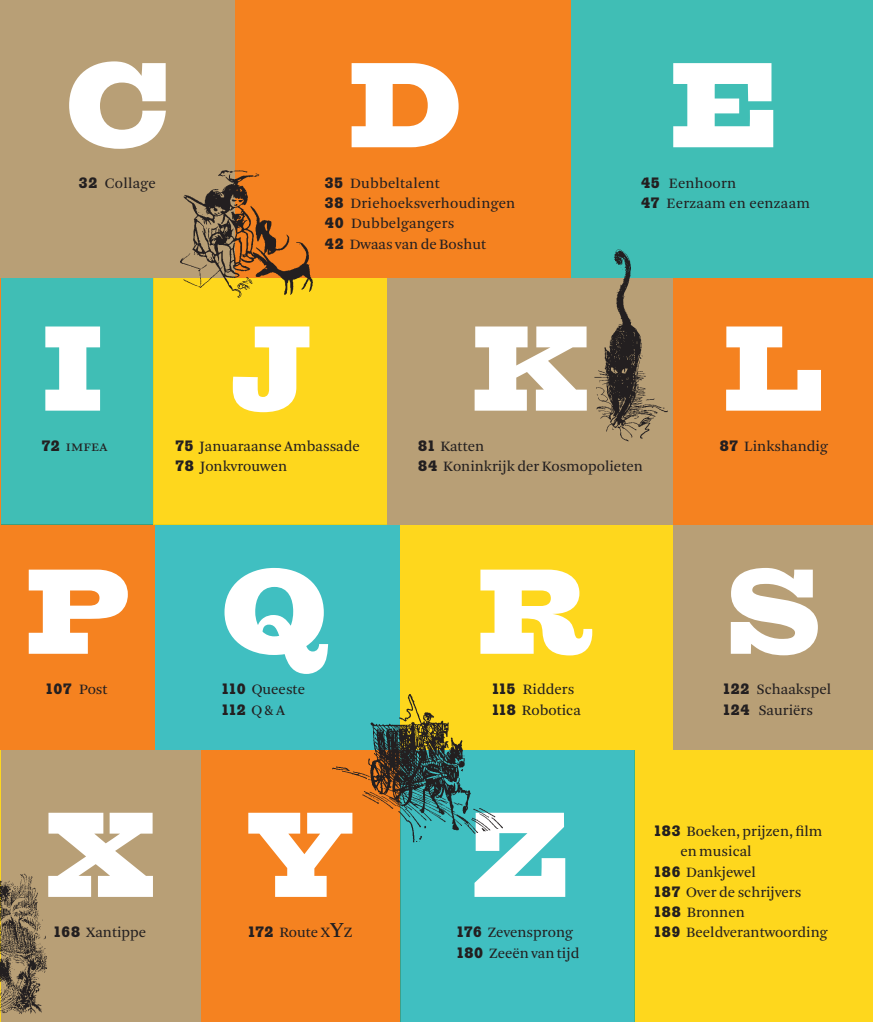
<style>
.page{position:relative;width:873px;height:1022px;background:#fff}
.page>*{position:absolute;margin:0;border:0;box-sizing:border-box;transform-origin:0 0}
.t1{font:120px "Giza Five Seven";color:#fff}
.t2{font:15px/20.2px "Arnhem Blond";color:#231f20}
.t3{font:15px "Giza One Three";letter-spacing:.1em;color:#231f20}
.t4{font:15px "Arnhem SC Blond";letter-spacing:.01em;color:#231f20}
.s1{font-family:"Giza One Three"}
.s2{font-family:"Arnhem Blond"}
.s3{font-size:22.5px}
</style>
<div class="page">
<div style="left:1px;top:750px;width:199px;height:271px;background:#b89f76"></div>
<hr style="left:0;top:750px;width:1px;height:271px;background:#fed304">
<hr style="left:0;top:524px;width:1px;height:226px;background:#b89f76">
<div style="left:400px;top:524px;width:272px;height:226px;background:#fed71d"></div>
<div style="left:672px;top:524px;width:200px;height:226px;background:#b89f76"></div>
<div style="left:1px;top:524px;width:154px;height:226px;background:#f58220"></div>
<div style="left:155px;top:524px;width:245px;height:226px;background:#40bfc1"></div>
<div style="left:200px;top:750px;width:200px;height:271px;background:#f58220"></div>
<div style="left:634px;top:750px;width:238px;height:271px;background:#fed71d"></div>
<div style="left:234px;top:0;width:336px;height:278px;background:#f58220"></div>
<div style="left:400px;top:750px;width:234px;height:271px;background:#40bfc1"></div>
<div style="left:1px;top:278px;width:153px;height:246px;background:#40beb5"></div>
<div style="left:154px;top:278px;width:233px;height:246px;background:#fed71d"></div>
<hr style="left:0;top:0;width:1px;height:278px;background:#fed304">
<div style="left:570px;top:0;width:302px;height:278px;background:#40beb5"></div>
<div style="left:387px;top:278px;width:285px;height:246px;background:#b89f76"></div>
<div style="left:1px;top:0;width:233px;height:278px;background:#b89f76"></div>
<hr style="left:0;top:278px;width:1px;height:246px;background:#f58220">
<div style="left:672px;top:278px;width:200px;height:246px;background:#f58220"></div>
<img style="left:180px;top:156px;width:133px;height:142px">
<img style="left:594px;top:249px;width:74px;height:193px">
<img style="left:332px;top:694px;width:171px;height:154px">
<img style="left:0;top:862px;width:47px;height:158px">
<h1 class="t1" style="left:66px;top:32px;width:105px">C</h1>
<p class="t2" style="left:79px;top:173px;width:78px"><span class="s1">32</span> Collage</p>
<h1 class="t1" style="left:41px;top:295px;width:66px">I</h1>
<p class="t1" style="left:347px;top:32px;width:116px">D</p>
<p class="t2" style="left:325px;top:173px;width:116px"><span class="s1">35</span> Dubbeltalent</p>
<p class="t2" style="left:325px;top:193px;width:192px"><span class="s1">38</span> Driehoeksverhoudingen</p>
<p class="t2" style="left:325px;top:214px;width:131px"><span class="s1">40</span> Dubbelgangers</p>
<p class="t2" style="left:325px;top:234px;width:163px"><span class="s1">42</span> Dwaas van de Boshut</p>
<p class="t1" style="left:229px;top:295px;width:84px">J</p>
<p class="t1" style="left:470px;top:295px;width:120px">K</p>
<p class="t1" style="left:668px;top:32px;width:109px">E</p>
<p class="t2" style="left:641px;top:173px;width:96px"><span class="s1">45</span> Eenhoorn</p>
<p class="t2" style="left:641px;top:193px;width:170px"><span class="s1">47</span> Eerzaam en eenzaam</p>
<p class="t1" style="left:721px;top:295px;width:104px">L</p>
<p class="t4" style="left:42px;top:438px;width:67px"><span class="s1">72</span> imfea</p>
<p class="t2" style="left:176px;top:436px;width:185px"><span class="s1">75</span> Januaraanse Ambassade</p>
<p class="t2" style="left:176px;top:457px;width:113px"><span class="s1">78</span> Jonkvrouwen</p>
<h1 class="t1" style="left:24px;top:538px;width:107px">P</h1>
<p class="t2" style="left:46px;top:679px;width:63px"><span class="s1">107</span> Post</p>
<p class="t1" style="left:221px;top:538px;width:110px">Q</p>
<p class="t2" style="left:222px;top:679px;width:84px"><span class="s1">110</span> Queeste</p>
<p class="t3" style="left:222px;top:701px;width:64px">112 <span class="s2">Q &amp; A</span></p>
<p class="t1" style="left:46px;top:781px;width:308px">X Y</p>
<p class="t2" style="left:55px;top:922px;width:93px"><span class="s1">168</span> Xantippe</p>
<p class="t2" style="left:249px;top:922px;width:105px"><span class="s1">172</span> Route X<span class="s3">Y</span>Z</p>
<p class="t2" style="left:418px;top:436px;width:67px"><span class="s1">81</span> Katten</p>
<p class="t2" style="left:418px;top:457px;width:226px"><span class="s1">84</span> Koninkrijk der Kosmopolieten</p>
<p class="t1" style="left:476px;top:538px;width:122px">R</p>
<p class="t2" style="left:492px;top:679px;width:83px"><span class="s1">115</span> Ridders</p>
<p class="t2" style="left:492px;top:700px;width:90px"><span class="s1">118</span> Robotica</p>
<p class="t2" style="left:719px;top:436px;width:109px"><span class="s1">87</span> Linkshandig</p>
<p class="t1" style="left:725px;top:538px;width:95px">S</p>
<p class="t2" style="left:723px;top:679px;width:109px"><span class="s1">122</span> Schaakspel</p>
<p class="t3" style="left:723px;top:701px;width:27px">124</p>
<p class="t2" style="left:758px;top:700px;width:56px">Sauriërs</p>
<p class="t1" style="left:472px;top:781px;width:96px">Z</p>
<p class="t2" style="left:457px;top:922px;width:117px"><span class="s1">176</span> Zevensprong</p>
<p class="t2" style="left:457px;top:943px;width:124px"><span class="s1">180</span> Zeeën van tijd</p>
<p class="t2" style="left:680px;top:821px;width:144px;text-indent:-26px"><span class="s1">183</span> Boeken, prijzen, film en musical</p>
<p class="t2" style="left:654px;top:862px;width:102px"><span class="s1">186</span> Dankjewel</p>
<p class="t2" style="left:654px;top:882px;width:148px"><span class="s1">187</span> Over de schrijvers</p>
<p class="t2" style="left:654px;top:902px;width:91px"><span class="s1">188</span> Bronnen</p>
<p class="t2" style="left:654px;top:922px;width:174px"><span class="s1">189</span> Beeldverantwoording</p>
</div>
